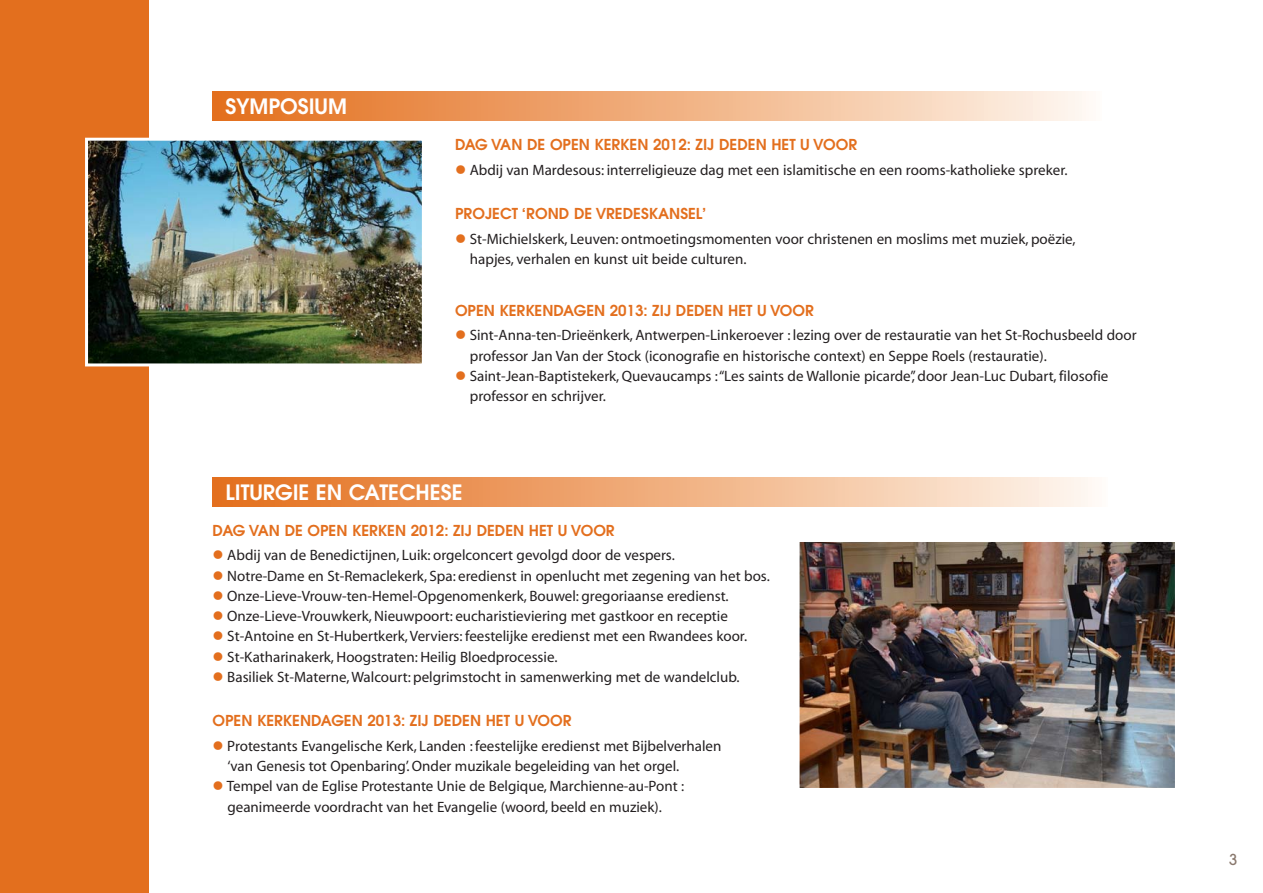
<style>
.page{position:relative;width:1263px;height:893px;background:#fff}
.page>*{position:absolute;margin:0;border:0;box-sizing:border-box;transform-origin:0 0}
.t1{font:600 21px "Avant Garde";color:#fff}
.t2{font:15px/20.2px "Myriad";color:#231f20}
.t3{font:600 15px "Avant Garde";color:#e36f1e}
.t4{font:500 15px "Avant Garde";color:#8a796e}
.s1{color:#e36f1e}
</style>
<div class="page">
<div style="left:0;top:0;width:149px;height:893px;background:#e36f1e"></div>
<div style="left:213px;top:91px;width:888px;height:30px;background:linear-gradient(to right,#e36c17,#fef6ed)"></div>
<img style="left:89px;top:142px;width:332px;height:220px">
<div style="left:85px;top:138px;width:340px;height:228px;border:3px solid #fff"></div>
<div style="left:213px;top:477px;width:894px;height:30px;background:linear-gradient(to right,#e36c17,#fef6ed)"></div>
<img style="left:800px;top:543px;width:374px;height:244px">
<div style="left:796px;top:539px;width:382px;height:252px;border:3px solid #fff"></div>
<h1 class="t1" style="left:226px;top:99px;width:123px">SYMPOSIUM</h1>
<p class="t3" style="left:455px;top:139px;width:403px">DAG VAN DE OPEN KERKEN 2012: ZIJ DEDEN HET U VOOR</p>
<p class="t2" style="left:455px;top:161px;width:614px"><span class="s1">●</span> Abdij van Mardesous: interreligieuze dag met een islamitische en een rooms-katholieke spreker.</p>
<p class="t3" style="left:455px;top:208px;width:253px">PROJECT ‘ROND DE VREDESKANSEL’</p>
<p class="t2" style="left:470px;top:230px;width:607px;text-indent:-15px"><span class="s1">●</span> St-Michielskerk, Leuven: ontmoetingsmomenten voor christenen en moslims met muziek, poëzie, hapjes, verhalen en kunst uit beide culturen.</p>
<p class="t3" style="left:455px;top:305px;width:360px">OPEN KERKENDAGEN 2013: ZIJ DEDEN HET U VOOR</p>
<p class="t2" style="left:470px;top:326px;width:668px;text-indent:-15px"><span class="s1">●</span> Sint-Anna-ten-Drieënkerk, Antwerpen-Linkeroever : lezing over de restauratie van het St-Rochusbeeld door professor Jan Van der Stock (iconografie en historische context) en Seppe Roels (restauratie).</p>
<p class="t2" style="left:470px;top:367px;width:640px;text-indent:-15px"><span class="s1">●</span> Saint-Jean-Baptistekerk, Quevaucamps : “Les saints de Wallonie picarde”, door Jean-Luc Dubart, filosofie professor en schrijver.</p>
<h1 class="t1" style="left:226px;top:485px;width:239px">LITURGIE EN CATECHESE</h1>
<p class="t3" style="left:213px;top:525px;width:403px">DAG VAN DE OPEN KERKEN 2012: ZIJ DEDEN HET U VOOR</p>
<p class="t2" style="left:213px;top:546px;width:464px"><span class="s1">●</span> Abdij van de Benedictijnen, Luik: orgelconcert gevolgd door de vespers.</p>
<p class="t2" style="left:213px;top:566px;width:559px"><span class="s1">●</span> Notre-Dame en St-Remaclekerk, Spa: eredienst in openlucht met zegening van het bos.</p>
<p class="t2" style="left:213px;top:587px;width:518px"><span class="s1">●</span> Onze-Lieve-Vrouw-ten-Hemel-Opgenomenkerk, Bouwel: gregoriaanse eredienst.</p>
<p class="t2" style="left:213px;top:607px;width:517px"><span class="s1">●</span> Onze-Lieve-Vrouwkerk, Nieuwpoort: eucharistieviering met gastkoor en receptie</p>
<p class="t2" style="left:213px;top:627px;width:536px"><span class="s1">●</span> St-Antoine en St-Hubertkerk, Verviers: feestelijke eredienst met een Rwandees koor.</p>
<p class="t2" style="left:213px;top:647px;width:346px"><span class="s1">●</span> St-Katharinakerk, Hoogstraten: Heilig Bloedprocessie.</p>
<p class="t2" style="left:213px;top:668px;width:528px"><span class="s1">●</span> Basiliek St-Materne, Walcourt: pelgrimstocht in samenwerking met de wandelclub.</p>
<p class="t3" style="left:213px;top:715px;width:360px">OPEN KERKENDAGEN 2013: ZIJ DEDEN HET U VOOR</p>
<p class="t2" style="left:227px;top:737px;width:495px;text-indent:-15px"><span class="s1">●</span> Protestants Evangelische Kerk, Landen : feestelijke eredienst met Bijbelverhalen ‘van Genesis tot Openbaring’. Onder muzikale begeleiding van het orgel.</p>
<p class="t2" style="left:213px;top:777px;width:473px;text-align:center"><span class="s1">●</span> Tempel van de Eglise Protestante Unie de Belgique, Marchienne-au-Pont : geanimeerde voordracht van het Evangelie (woord, beeld en muziek).</p>
<p class="t4" style="left:1229px;top:854px;width:10px">3</p>
</div>
